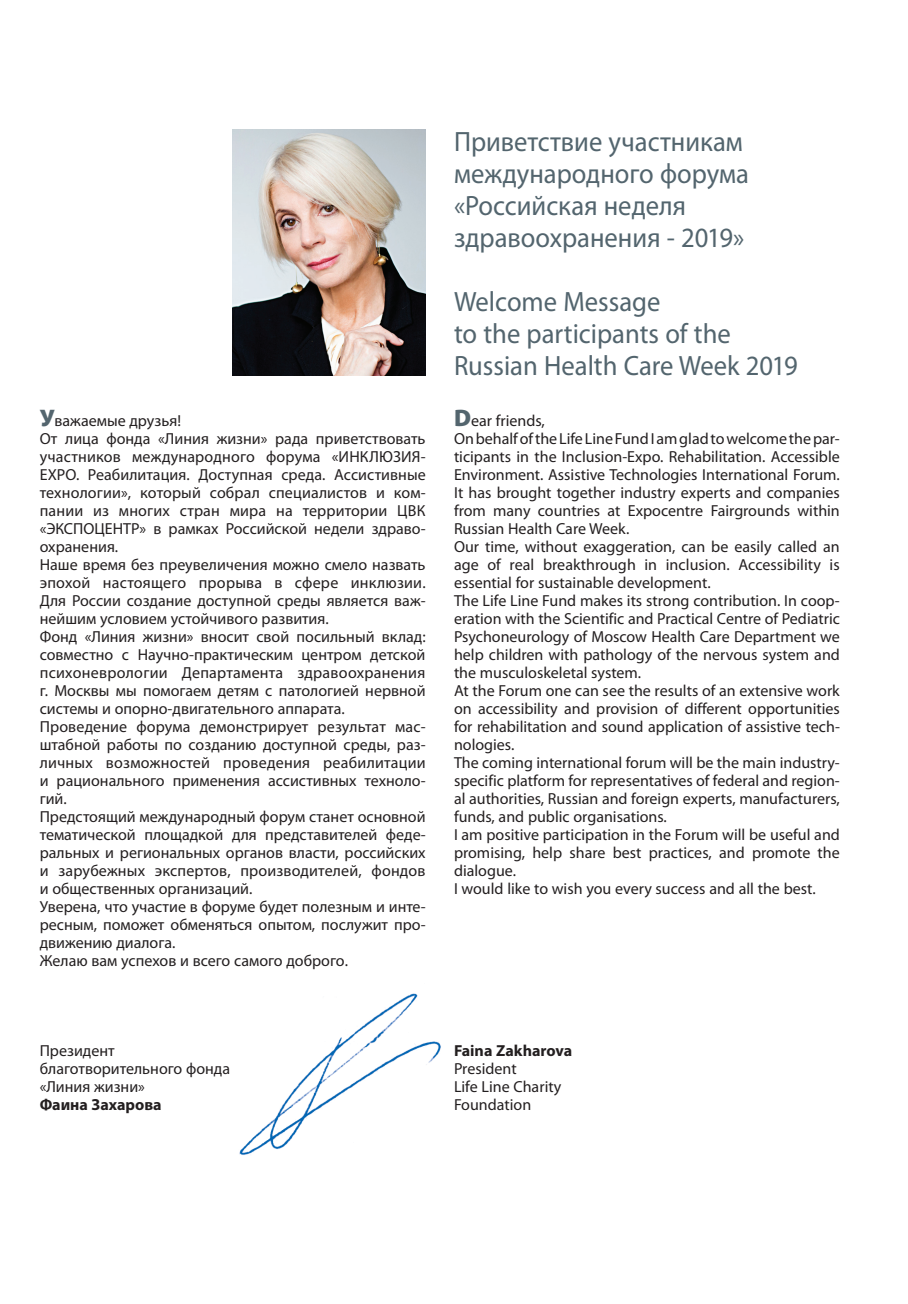
<style>
.page{position:relative;width:908px;height:1304px;background:#fff}
.page>*{position:absolute;margin:0;border:0;box-sizing:border-box;transform-origin:0 0}
.t1{font:28px/32px "Myriad Pro";color:#53656e;scale:.95 1}
.t2{font:16px/18px "Myriad Pro";color:#231f20}
.t3{font:700 16px "Myriad Pro";color:#231f20}
.s1{font-weight:900;font-size:24px;color:#53656e}
</style>
<div class="page">
<img style="left:239px;top:993px;width:202px;height:162px">
<img style="left:232px;top:130px;width:193px;height:246px">
<p class="t2" style="left:40px;top:411px;width:387px"><span class="s1">У</span>важаемые друзья!<br>От лица фонда «Линия жизни» рада приветствовать участников международного форума «ИНКЛЮЗИЯ-EXPO. Реабилитация. Доступная среда. Ассистивные технологии», который собрал специалистов и ком&shy;пании из многих стран мира на территории ЦВК «ЭКСПОЦЕНТР» в рамках Российской недели здраво&shy;охранения.<br>Наше время без преувеличения можно смело назвать эпохой настоящего прорыва в сфере инклюзии.<br>Для России создание доступной среды является важ&shy;нейшим условием устойчивого развития.<br>Фонд «Линия жизни» вносит свой посильный вклад: совместно с Научно-практическим центром детской психоневрологии Департамента здравоохранения г. Москвы мы помогаем детям с патологией нервной системы и опорно-двигательного аппарата.<br>Проведение форума демонстрирует результат мас&shy;штабной работы по созданию доступной среды, раз&shy;личных возможностей проведения реабилитации и рационального применения ассистивных техноло&shy;гий.<br>Предстоящий международный форум станет основной тематической площадкой для представителей феде&shy;ральных и региональных органов власти, российских и зарубежных экспертов, производителей, фондов и общественных организаций.<br>Уверена, что участие в форуме будет полезным и инте&shy;ресным, поможет обменяться опытом, послужит про&shy;движению диалога.<br>Желаю вам успехов и всего самого доброго.</p>
<h1 class="t1" style="left:454px;top:126px;width:312px">Приветствие участникам международного форума «Российская неделя здравоохранения - 2019»</h1>
<h1 class="t1" style="left:454px;top:286px;width:363px">Welcome Message<br>to the participants of the<br>Russian Health Care Week 2019</h1>
<p class="t2" style="left:454px;top:411px;width:387px"><span class="s1">D</span>ear friends,<br>On behalf of the Life Line Fund I am glad to welcome the par&shy;ticipants in the Inclusion-Expo. Rehabilitation. Accessible Environment. Assistive Technologies International Forum.<br>It has brought together industry experts and companies from many countries at Expocentre Fairgrounds within Russian Health Care Week.<br>Our time, without exaggeration, can be easily called an age of real breakthrough in inclusion. Accessibility is essential for sustainable development.<br>The Life Line Fund makes its strong contribution. In coop&shy;eration with the Scientific and Practical Centre of Pediatric Psychoneurology of Moscow Health Care Department we help children with pathology of the nervous system and the musculoskeletal system.<br>At the Forum one can see the results of an extensive work on accessibility and provision of different opportunities for rehabilitation and sound application of assistive tech&shy;nologies.<br>The coming international forum will be the main industry&shy;specific platform for representatives of federal and region&shy;al authorities, Russian and foreign experts, manufacturers, funds, and public organisations.<br>I am positive participation in the Forum will be useful and promising, help share best practices, and promote the dialogue.<br>I would like to wish you every success and all the best.</p>
<p class="t2" style="left:40px;top:1041px;width:192px">Президент благотворительного фонда «Линия жизни»</p>
<p class="t3" style="left:40px;top:1094px;width:123px">Фаина Захарова</p>
<p class="t3" style="left:454px;top:1040px;width:120px">Faina Zakharova</p>
<p class="t2" style="left:454px;top:1059px;width:109px">President<br>Life Line Charity<br>Foundation</p>
</div>
